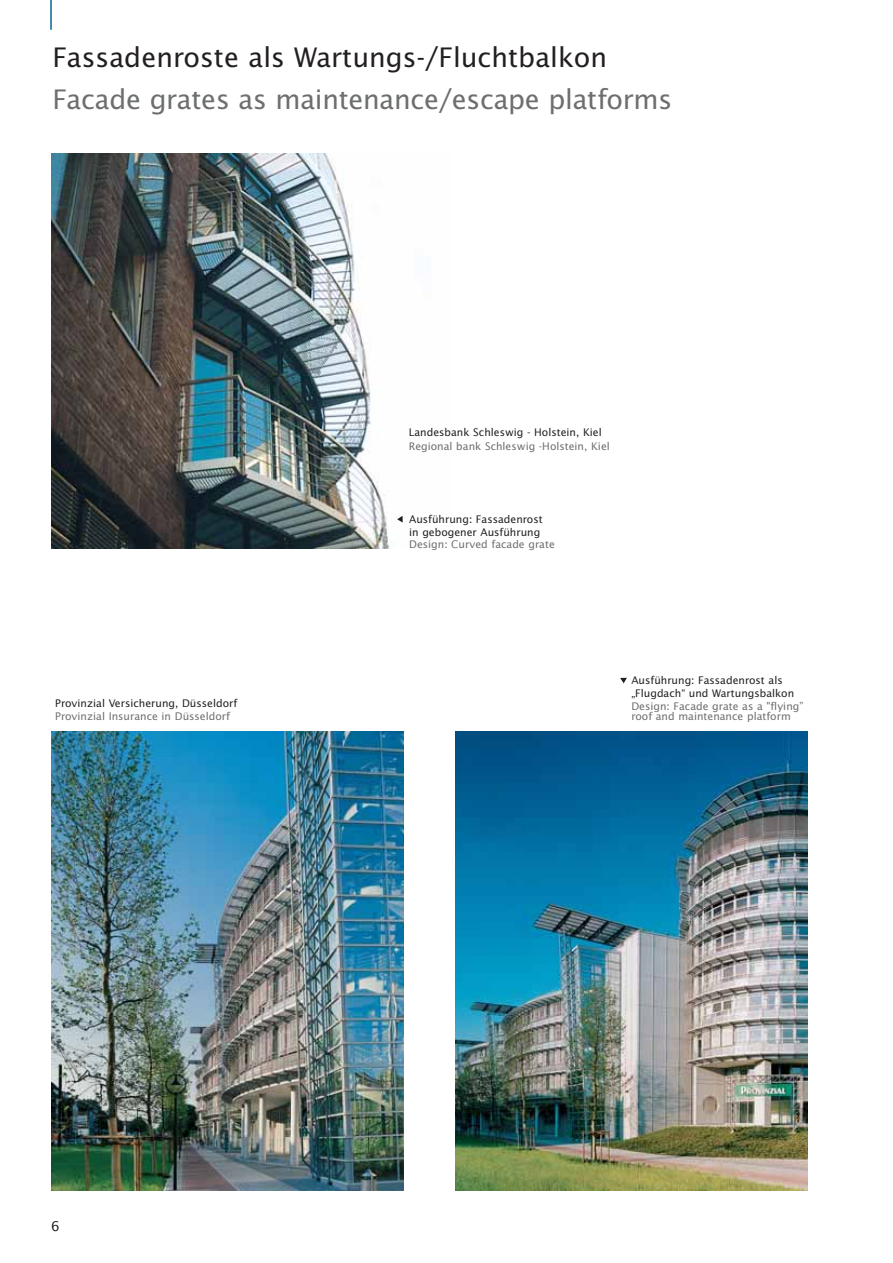
<style>
.page{position:relative;width:893px;height:1263px;background:#fff}
.page>*{position:absolute;margin:0;border:0;box-sizing:border-box;transform-origin:0 0}
.t1{font:27px "Lucida Sans";letter-spacing:-.015em;color:#6c6e70}
.t2{font:27px "Lucida Sans";color:#231f20}
.t3{font:13.5px "Lucida Sans";color:#231f20}
.t4{font:10.5px/12.6px "Lucida Sans";color:#231f20}
.t5{font:10.5px/10.5px "Lucida Sans";color:#6c6e70}
</style>
<div class="page">
<img style="left:50px;top:0;width:758px;height:1191px">
<h1 class="t2" style="left:53px;top:46px;width:556px">Fassadenroste als Wartungs-/Fluchtbalkon</h1>
<h1 class="t1" style="left:53px;top:88px;width:621px">Facade grates as maintenance/escape platforms</h1>
<p class="t4" style="left:409px;top:426px;width:194px">Landesbank Schleswig - Holstein, Kiel</p>
<p class="t5" style="left:409px;top:442px;width:203px">Regional bank Schleswig -Holstein, Kiel</p>
<p class="t4" style="left:55px;top:698px;width:184px">Provinzial Versicherung, Düsseldorf</p>
<p class="t5" style="left:55px;top:712px;width:176px">Provinzial Insurance in Düsseldorf</p>
<p class="t4" style="left:409px;top:514px;width:135px">Ausführung: Fassadenrost in gebogener Ausführung</p>
<p class="t5" style="left:409px;top:540px;width:147px">Design: Curved facade grate</p>
<p class="t4" style="left:631px;top:675px;width:164px">Ausführung: Fassadenrost als „Flugdach“ und Wartungsbalkon</p>
<p class="t5" style="left:631px;top:701px;width:173px">Design: Facade grate as a "flying” roof and maintenance platform</p>
<p class="t3" style="left:51px;top:1220px;width:10px">6</p>
</div>
